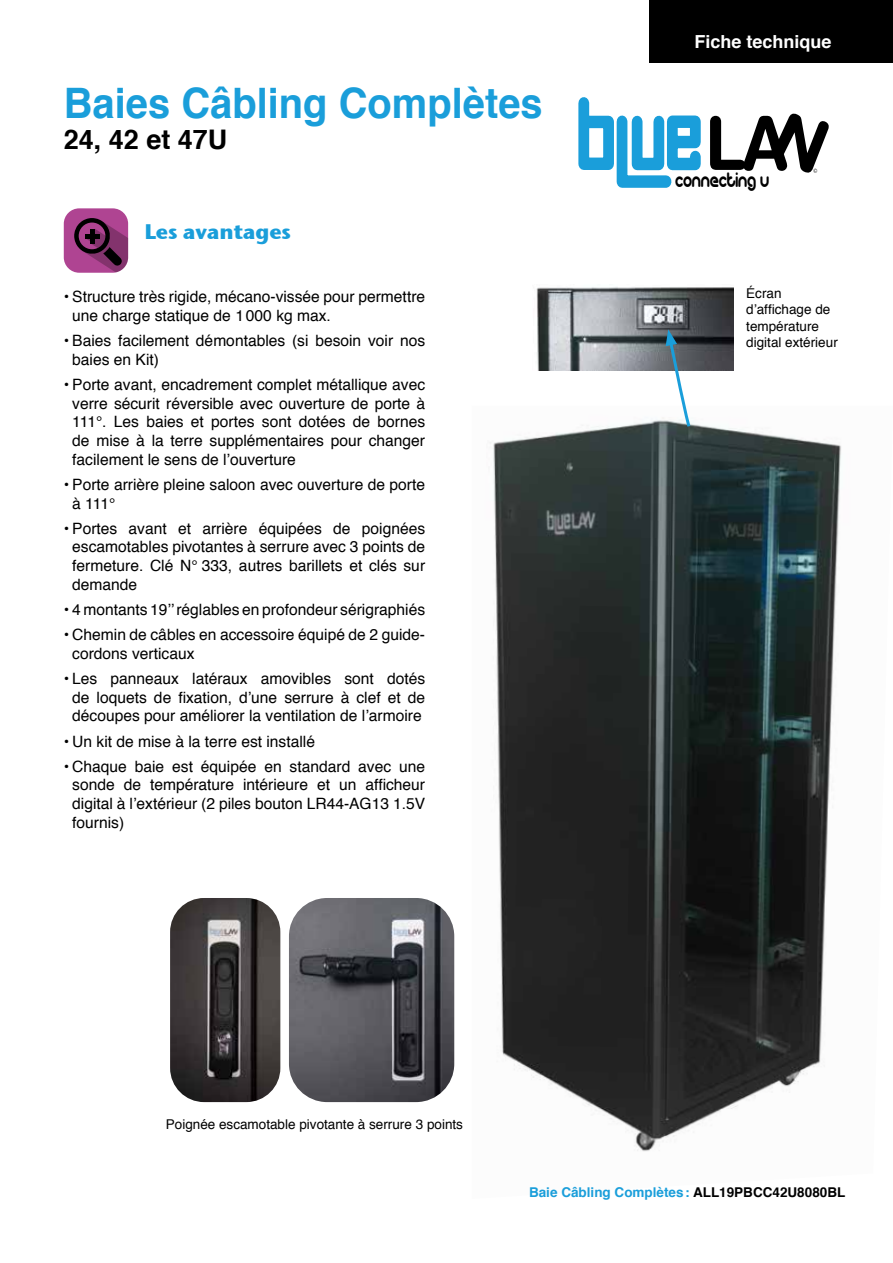
<style>
.page{position:relative;width:893px;height:1263px;background:#fff}
.page>*{position:absolute;margin:0;border:0;box-sizing:border-box;transform-origin:0 0}
.t1{font:700 42px "Helvetica";color:#1a9eda;scale:.95 1}
.t2{font:700 27px "Helvetica";color:#000}
.t3{font:700 21px "Stone Sans ITC";letter-spacing:-.01em;color:#1a9eda}
.t4{font:20.1px "gitchgitch";letter-spacing:-.01em;color:#000;scale:.78 1}
.t5{font:700 18px "Helvetica";color:#fff}
.t6{font:15.6px/18.8px "Helvetica";color:#000}
.t7{font:13.5px/16.2px "Helvetica";color:#000}
.t8{font:700 13.5px "Helvetica";color:#1a9eda}
.t9{font:6.6px "Myriad Pro";color:#000;scale:.87 1}
.s1{color:#000}
</style>
<div class="page">
<div style="left:649px;top:0;width:244px;height:62px;background:#000"></div>
<svg style="left:578px;top:97px;width:251px;height:91px"></svg>
<img style="left:536px;top:287px;width:198px;height:84px">
<img style="left:490px;top:417px;width:351px;height:735px">
<svg style="left:666px;top:329px;width:26px;height:101px"></svg>
<img style="left:170px;top:898px;width:110px;height:204px">
<img style="left:289px;top:898px;width:165px;height:204px">
<div style="left:64px;top:208px;width:64px;height:65px;background:#af4492;border-radius:15px"></div>
<svg style="left:74px;top:218px;width:54px;height:54px"></svg>
<hr style="left:85px;top:234px;width:15px;height:4px;background:#000">
<hr style="left:91px;top:229px;width:4px;height:14px;background:#000">
<h1 class="t1" style="left:64px;top:69px;width:506px">Baies Câbling Complètes</h1>
<h2 class="t2" style="left:64px;top:118px;width:165px">24, 42 et 47U</h2>
<h3 class="t3" style="left:145px;top:213px;width:148px">Les avantages</h3>
<p class="t6" style="left:72px;top:288px;width:354px;text-indent:-9px">• Structure très rigide, mécano-vissée pour permettre une charge statique de 1000 kg max.</p>
<p class="t6" style="left:72px;top:332px;width:354px;text-indent:-9px">• Baies facilement démontables (si besoin voir nos baies en Kit)</p>
<p class="t6" style="left:72px;top:376px;width:354px;text-align:justify;text-indent:-9px">• Porte avant, encadrement complet métallique avec verre sécurit réversible avec ouverture de porte à 111°. Les baies et portes sont dotées de bornes de mise à la terre supplémentaires pour changer facilement le sens de l’ouverture</p>
<p class="t6" style="left:72px;top:475px;width:354px;text-indent:-9px">• Porte arrière pleine saloon avec ouverture de porte à 111°</p>
<p class="t6" style="left:72px;top:519px;width:354px;text-align:justify;text-indent:-9px">• Portes avant et arrière équipées de poignées escamotables pivotantes à serrure avec 3 points de fermeture. Clé N° 333, autres barillets et clés sur demande</p>
<p class="t6" style="left:64px;top:601px;width:363px">• 4 montants 19’’ réglables en profondeur sérigraphiés</p>
<p class="t6" style="left:72px;top:626px;width:354px;text-indent:-9px">• Chemin de câbles en accessoire équipé de 2 guide&shy;cordons verticaux</p>
<p class="t6" style="left:64px;top:669px;width:363px;text-align:center">• Les panneaux latéraux amovibles sont dotés de loquets de fixation, d’une serrure à clef et de découpes pour améliorer la ventilation de l’armoire</p>
<p class="t6" style="left:64px;top:732px;width:253px">• Un kit de mise à la terre est installé</p>
<p class="t6" style="left:72px;top:757px;width:354px;text-align:justify;text-indent:-9px">• Chaque baie est équipée en standard avec une sonde de température intérieure et un afficheur digital à l’extérieur (2 piles bouton LR44-AG13 1.5V fournis)</p>
<p class="t7" style="left:166px;top:1116px;width:299px">Poignée escamotable pivotante à serrure 3 points</p>
<p class="t5" style="left:694px;top:27px;width:139px">Fiche technique</p>
<p class="t4" style="left:675px;top:172px;width:134px">Connecting U (</p>
<p class="t9" style="left:813px;top:167px;width:6px">©</p>
<p class="t7" style="left:746px;top:286px;width:93px">Écran d’affichage de température digital extérieur</p>
<p class="t8" style="left:529px;top:1181px;width:318px">Baie Câbling Complètes: <span class="s1">ALL19PBCC42U8080BL</span></p>
</div>
